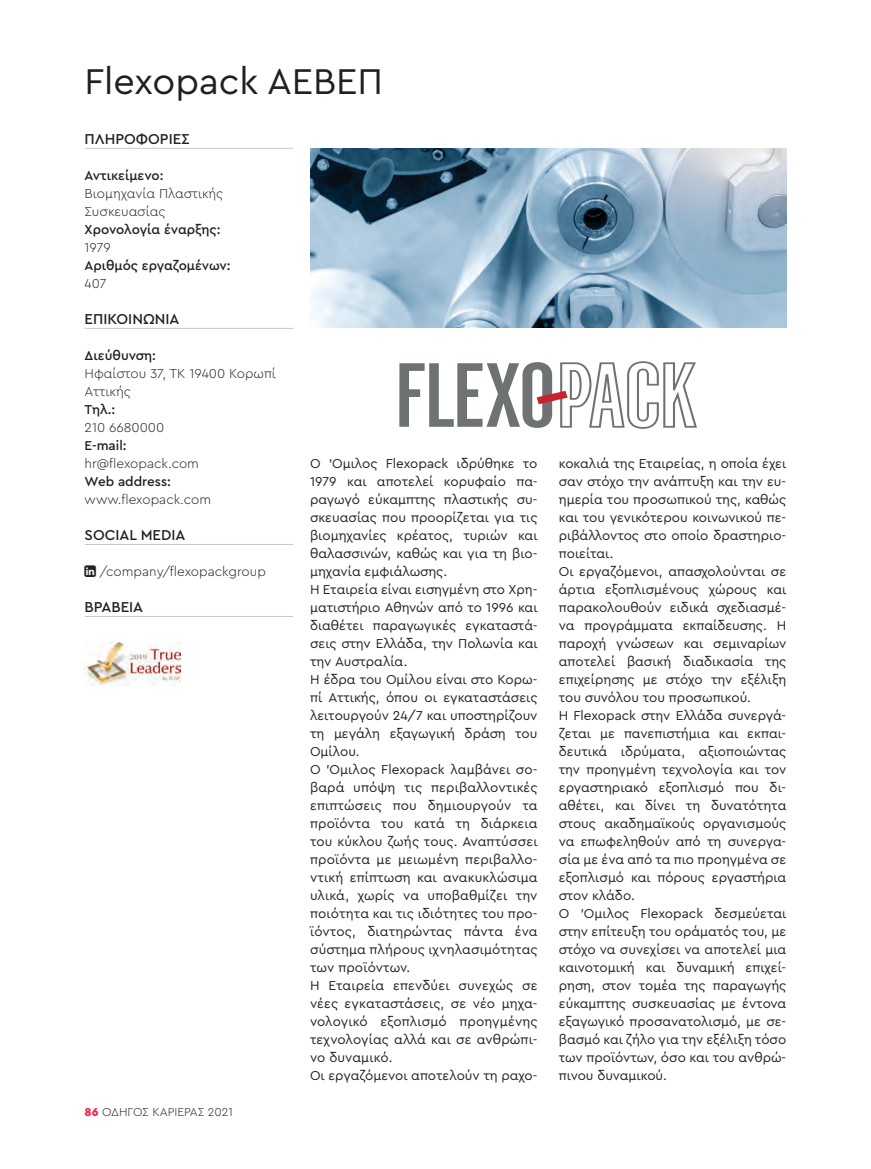
<style>
.page{position:relative;width:871px;height:1169px;background:#fff}
.page>*{position:absolute;margin:0;border:0;box-sizing:border-box;transform-origin:0 0}
.t1{font:37.5px "Cera Pro";color:#231f20}
.t2{font:500 15px "Cera Pro";color:#231f20}
.t3{font:13.5px/18px "Cera Pro";color:#231f20}
.t4{font:300 13.5px/18px "Cera Pro";color:#231f20}
.t5{font:500 13.5px "Cera Pro";color:#231f20}
.t6{font:300 12px "Cera Pro";color:#231f20}
.s1{font-weight:900;color:#ee2f59}
</style>
<div class="page">
<svg style="left:399px;top:361px;width:298px;height:68px"></svg>
<img style="left:310px;top:148px;width:476px;height:179px">
<hr style="left:85px;top:148px;width:208px;height:1px;background:#c7c9cb">
<hr style="left:85px;top:328px;width:208px;height:1px;background:#c7c9cb">
<hr style="left:85px;top:544px;width:208px;height:1px;background:#c7c9cb">
<hr style="left:85px;top:616px;width:208px;height:1px;background:#c7c9cb">
<img style="left:85px;top:642px;width:95px;height:43px">
<h1 class="t1" style="left:85px;top:56px;width:300px">Flexopack AEBEΠ</h1>
<p class="t2" style="left:85px;top:129px;width:107px">ΠΛΗΡΟΦΟΡΙΕΣ</p>
<p class="t5" style="left:85px;top:166px;width:80px">Αντικείμενο:</p>
<p class="t4" style="left:85px;top:184px;width:140px">Βιομηχανία Πλαστικής<br>Συσκευασίας</p>
<p class="t5" style="left:85px;top:220px;width:137px">Χρονολογία έναρξης:</p>
<p class="t4" style="left:85px;top:238px;width:28px">1979</p>
<p class="t5" style="left:85px;top:256px;width:148px">Αριθμός εργαζομένων:</p>
<p class="t4" style="left:85px;top:273px;width:23px">407</p>
<p class="t2" style="left:85px;top:309px;width:96px">ΕΠΙΚΟΙΝΩΝΙΑ</p>
<p class="t5" style="left:85px;top:346px;width:73px">Διεύθυνση:</p>
<p class="t4" style="left:85px;top:364px;width:193px">Ηφαίστου 37, TK 19400 Κορωπί<br>Αττικής</p>
<p class="t5" style="left:85px;top:400px;width:32px">Τηλ.:</p>
<p class="t4" style="left:85px;top:418px;width:81px">210 6680000</p>
<p class="t5" style="left:85px;top:436px;width:43px">E-mail:</p>
<p class="t4" style="left:85px;top:453px;width:116px">hr@flexopack.com</p>
<p class="t5" style="left:85px;top:472px;width:88px">Web address:</p>
<p class="t4" style="left:85px;top:489px;width:128px">www.flexopack.com</p>
<p class="t2" style="left:85px;top:525px;width:102px">SOCIAL MEDIA</p>
<p class="t4" style="left:100px;top:562px;width:168px">/company/flexopackgroup</p>
<p class="t2" style="left:85px;top:597px;width:60px">ΒΡΑΒΕΊΑ</p>
<p class="t6" style="left:85px;top:1104px;width:150px"><span class="s1">86</span> ΟΔΗΓΟΣ ΚΑΡΙΕΡΑΣ 2021</p>
<p class="t3" style="left:310px;top:453px;width:229px">Ο 'Όμιλος Flexopack ιδρύθηκε το<br>1979 και αποτελεί κορυφαίο πα&shy;ραγωγό εύκαμπτης πλαστικής συ&shy;σκευασίας που προορίζεται για τις βιομηχανίες κρέατος, τυριών και θαλασσινών, καθώς και για τη βιο&shy;μηχανία εμφιάλωσης.<br>Η Εταιρεία είναι εισηγμένη στο Χρη&shy;ματιστήριο Αθηνών από το 1996 και διαθέτει παραγωγικές εγκαταστά&shy;σεις στην Ελλάδα, την Πολωνία και την Αυστραλία.<br>Η έδρα του Ομίλου είναι στο Κορω&shy;πί Αττικής, όπου οι εγκαταστάσεις λειτουργούν 24/7 και υποστηρίζουν τη μεγάλη εξαγωγική δράση του<br>Ομίλου.<br>Ο 'Όμιλος Flexopack λαμβάνει σο&shy;βαρά υπόψη τις περιβαλλοντικές επιπτώσεις που δημιουργούν τα προϊόντα του κατά τη διάρκεια του κύκλου ζωής τους. Αναπτύσσει προϊόντα με μειωμένη περιβαλλο&shy;ντική επίπτωση και ανακυκλώσιμα υλικά, χωρίς να υποβαθμίζει την ποιότητα και τις ιδιότητες του προ&shy;ϊόντος, διατηρώντας πάντα ένα σύστημα πλήρους ιχνηλασιμότητας των προϊόντων.<br>Η Εταιρεία επενδύει συνεχώς σε νέες εγκαταστάσεις, σε νέο μηχα&shy;νολογικό εξοπλισμό προηγμένης τεχνολογίας αλλά και σε ανθρώπι&shy;νο δυναμικό.<br>Οι εργαζόμενοι αποτελούν τη ραχο-</p>
<p class="t3" style="left:559px;top:453px;width:229px">κοκαλιά της Εταιρείας, η οποία έχει σαν στόχο την ανάπτυξη και την ευ&shy;ημερία του προσωπικού της, καθώς και του γενικότερου κοινωνικού πε&shy;ριβάλλοντος στο οποίο δραστηριο&shy;ποιείται.<br>Οι εργαζόμενοι, απασχολούνται σε άρτια εξοπλισμένους χώρους και παρακολουθούν ειδικά σχεδιασμέ&shy;να προγράμματα εκπαίδευσης. Η παροχή γνώσεων και σεμιναρίων αποτελεί βασική διαδικασία της επιχείρησης με στόχο την εξέλιξη του συνόλου του προσωπικού.<br>Η Flexopack στην Ελλάδα συνεργά&shy;ζεται με πανεπιστήμια και εκπαι&shy;δευτικά ιδρύματα, αξιοποιώντας την προηγμένη τεχνολογία και τον εργαστηριακό εξοπλισμό που δι&shy;αθέτει, και δίνει τη δυνατότητα στους ακαδημαϊκούς οργανισμούς να επωφεληθούν από τη συνεργα&shy;σία με ένα από τα πιο προηγμένα σε εξοπλισμό και πόρους εργαστήρια στον κλάδο.<br>Ο 'Όμιλος Flexopack δεσμεύεται στην επίτευξη του οράματός του, με στόχο να συνεχίσει να αποτελεί μια καινοτομική και δυναμική επιχεί&shy;ρηση, στον τομέα της παραγωγής εύκαμπτης συσκευασίας με έντονα εξαγωγικό προσανατολισμό, με σε&shy;βασμό και ζήλο για την εξέλιξη τόσο των προϊόντων, όσο και του ανθρώ&shy;πινου δυναμικού.</p>
</div>
